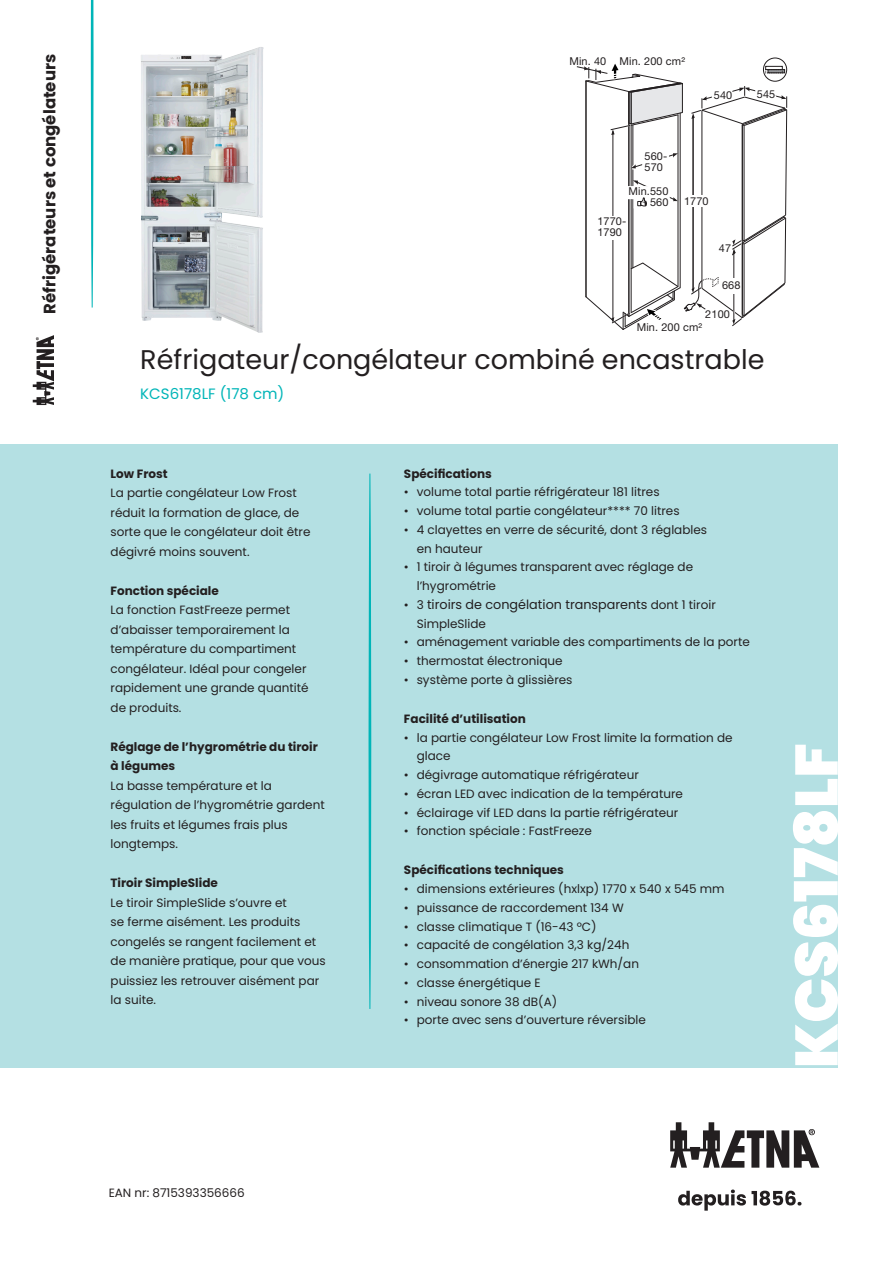
<style>
.page{position:relative;width:893px;height:1263px;background:#fff}
.page>*{position:absolute;margin:0;border:0;box-sizing:border-box;transform-origin:0 0}
.EAN_NR_nieuwe_basis{font:900 60px "Poppins";color:#fff}
.Commerciële_naam_18{font:27px "Poppins";color:#231f20}
.t1{font:700 16.5px "Poppins";color:#231f20}
.Typenummer___afmetin{font:15px "Poppins";color:#00b5b8}
.t2{font:12.75px "Poppins";color:#231f20}
.USP_8_pt{font:12px/19.5px "Poppins";color:#231f20}
.Producttekst_tussenk{font:700 12px/19.5px "Poppins";color:#231f20}
.Producttekst_bullet{font:12px "Poppins";color:#231f20}
.t3{font:10.95px/10.9px "Helvetica Neue LT Std";letter-spacing:.01em;color:#231f20}
.s1{font-size:12px}
</style>
<div class="page">
<div style="left:0;top:444px;width:838px;height:623px;background:#b4e0e3"></div>
<svg style="left:91px;top:0;width:3px;height:308px"></svg>
<svg style="left:33px;top:335px;width:21px;height:70px"></svg>
<svg style="left:369px;top:474px;width:2px;height:535px"></svg>
<svg style="left:670px;top:1122px;width:149px;height:46px"></svg>
<svg style="left:678px;top:1189px;width:123px;height:22px"></svg>
<div style="left:763px;top:58px;width:24px;height:23px;border:1px solid #231f20;border-radius:50%"></div>
<svg style="left:576px;top:60px;width:211px;height:270px"></svg>
<img style="left:141px;top:47px;width:122px;height:286px">
<h3 class="t1" style="left:40px;top:314px;width:261px;rotate:-90deg">Réfrigérateurs et congélateurs</h3>
<p class="t3" style="left:569px;top:56px;width:38px">Min. 40</p>
<p class="t3" style="left:620px;top:56px;width:67px">Min. 200 cm²</p>
<p class="t3" style="left:714px;top:89px;width:20px">540</p>
<p class="t3" style="left:757px;top:89px;width:20px">545</p>
<p class="t3" style="left:645px;top:151px;width:24px">560-<br>570</p>
<p class="t3" style="left:629px;top:186px;width:41px;text-align:right">Min.550<br>560</p>
<p class="t3" style="left:684px;top:195px;width:26px">1770</p>
<p class="t3" style="left:597px;top:216px;width:30px">1770-<br>1790</p>
<p class="t3" style="left:719px;top:242px;width:14px">47</p>
<p class="t3" style="left:722px;top:280px;width:20px">668</p>
<p class="t3" style="left:705px;top:308px;width:26px">2100</p>
<p class="t3" style="left:637px;top:321px;width:67px">Min. 200 cm²</p>
<p class="Commerciële_naam_18" style="left:140px;top:344px;width:626px">Réfrigateur/congélateur combiné encastrable</p>
<p class="Typenummer___afmetin" style="left:140px;top:385px;width:146px">KCS6178LF (178 cm)</p>
<p class="Producttekst_tussenk" style="left:111px;top:464px;width:59px">Low Frost</p>
<p class="USP_8_pt" style="left:111px;top:483px;width:201px">La partie congélateur Low Frost réduit la formation de glace, de sorte que le congélateur doit être dégivré moins souvent.</p>
<p class="Producttekst_tussenk" style="left:111px;top:581px;width:110px">Fonction spéciale</p>
<p class="USP_8_pt" style="left:111px;top:600px;width:200px">La fonction FastFreeze permet d’abaisser temporairement la température du compartiment congélateur. Idéal pour congeler rapidement une grande quantité de produits.</p>
<p class="Producttekst_tussenk" style="left:111px;top:737px;width:209px">Réglage de l’hygrométrie du tiroir à légumes</p>
<p class="USP_8_pt" style="left:111px;top:776px;width:216px">La basse température et la régulation de l’hygrométrie gardent les fruits et légumes frais plus longtemps.</p>
<p class="Producttekst_tussenk" style="left:111px;top:873px;width:109px">Tiroir SimpleSlide</p>
<p class="USP_8_pt" style="left:111px;top:893px;width:217px">Le tiroir SimpleSlide s’ouvre et<br>se ferme aisément. Les produits congelés se rangent facilement et de manière pratique, pour que vous puissiez les retrouver aisément par la suite.</p>
<p class="Producttekst_tussenk" style="left:404px;top:464px;width:89px">Spécifications</p>
<p class="USP_8_pt" style="left:404px;top:482px;width:257px">• volume total partie réfrigérateur 181 litres</p>
<p class="USP_8_pt" style="left:404px;top:501px;width:277px">• volume total partie congélateur**** 70 litres</p>
<p class="USP_8_pt" style="left:417px;top:520px;width:292px;line-height:18.8px;text-indent:-13px">• 4 clayettes en verre de sécurité, dont 3 réglables en hauteur</p>
<p class="USP_8_pt" style="left:417px;top:558px;width:278px;line-height:18.8px;text-indent:-13px">• 1 tiroir à légumes transparent avec réglage de l’hygrométrie</p>
<p class="t2" style="left:404px;top:597px;width:313px"><span class="s1">• 3</span> tiroirs de congélation transparents <span class="s1">dont 1 tiroir</span></p>
<p class="USP_8_pt" style="left:417px;top:614px;width:71px">SimpleSlide</p>
<p class="USP_8_pt" style="left:404px;top:632px;width:347px">• aménagement variable des compartiments de la porte</p>
<p class="USP_8_pt" style="left:404px;top:651px;width:160px">• thermostat électronique</p>
<p class="USP_8_pt" style="left:404px;top:670px;width:170px">• système porte à glissières</p>
<p class="Producttekst_tussenk" style="left:404px;top:709px;width:123px">Facilité d’utilisation</p>
<p class="USP_8_pt" style="left:417px;top:728px;width:317px;line-height:18.8px;text-indent:-13px">• la partie congélateur Low Frost limite la formation de glace</p>
<p class="USP_8_pt" style="left:404px;top:765px;width:236px">• dégivrage automatique réfrigérateur</p>
<p class="USP_8_pt" style="left:404px;top:784px;width:281px">• écran LED avec indication de la température</p>
<p class="USP_8_pt" style="left:404px;top:803px;width:276px">• éclairage vif LED dans la partie réfrigérateur</p>
<p class="USP_8_pt" style="left:404px;top:821px;width:189px">• fonction spéciale : FastFreeze</p>
<p class="Producttekst_tussenk" style="left:404px;top:860px;width:161px">Spécifications techniques</p>
<p class="USP_8_pt" style="left:404px;top:879px;width:322px">• dimensions extérieures (hxlxp) 1770 x 540 x 545 mm</p>
<p class="USP_8_pt" style="left:404px;top:898px;width:221px">• puissance de raccordement 134 W</p>
<p class="USP_8_pt" style="left:404px;top:917px;width:194px">• classe climatique T (16-43 ºC)</p>
<p class="USP_8_pt" style="left:404px;top:935px;width:227px">• capacité de congélation 3,3 kg/24h</p>
<p class="USP_8_pt" style="left:404px;top:954px;width:237px">• consommation d’énergie 217 kWh/an</p>
<p class="USP_8_pt" style="left:404px;top:973px;width:138px">• classe énergétique E</p>
<p class="USP_8_pt" style="left:404px;top:992px;width:155px">• niveau sonore 38 dB(A)</p>
<p class="USP_8_pt" style="left:404px;top:1010px;width:243px">• porte avec sens d’ouverture réversible</p>
<p class="EAN_NR_nieuwe_basis" style="left:782px;top:1068px;width:326px;rotate:-90deg">KCS6178LF</p>
<p class="Producttekst_bullet" style="left:109px;top:1186px;width:138px">EAN nr: 8715393356666</p>
</div>
